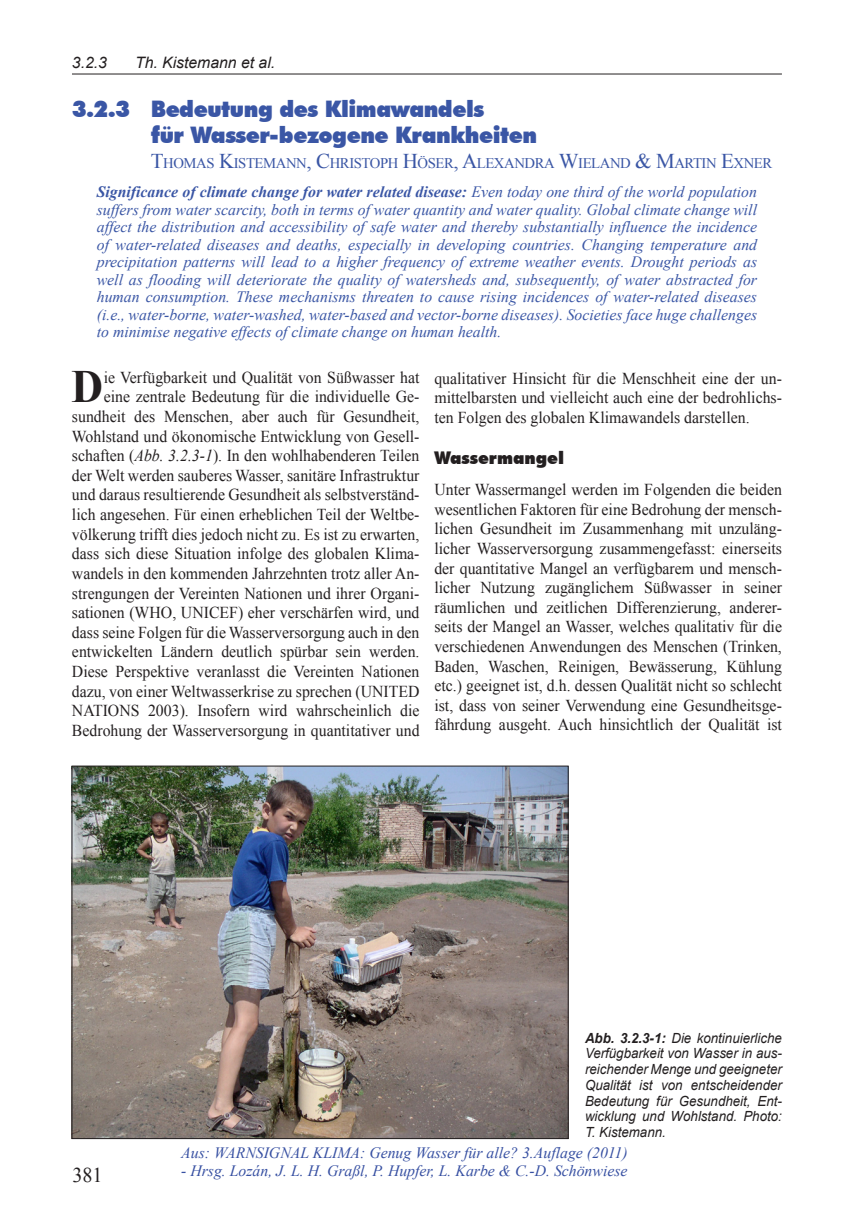
<style>
.page{position:relative;width:844px;height:1221px;background:#fff}
.page>*{position:absolute;margin:0;border:0;box-sizing:border-box;transform-origin:0 0}
.Absatz0{font:700 46.2px "Times New Roman";color:#231f20;scale:.95 1}
.KapTitel{font:900 22.75px "Futura BT";letter-spacing:-.02em;color:#3a56a5;scale:.96 1}
.KapTitel-2{font:21px "Times New Roman";color:#231f20;scale:.96 1}
.KapTitel-3{font:21px "Times New Roman";color:#231f20}
.Titel2{font:900 17.5px "Futura BT";color:#231f20;scale:.96 1}
.Absatz0-2{font:16.62px/19.6px "Times New Roman";color:#231f20;text-align:right;scale:.95 1}
.Absatz1{font:16.62px/19.6px "Times New Roman";color:#231f20;text-align:justify;scale:.95 1}
.Summary{font:italic 15.75px/17.5px "Times New Roman";color:#3a56a5;text-align:justify}
.Summary-2{font:italic 15.75px "Times New Roman";color:#3750a2}
.t1{font:italic 15.75px "Arial";color:#231f20}
.Autor{font:14.7px "Times New Roman";letter-spacing:-.03em;color:#3a56a5}
.Legende__Bild_Tabell{font:italic 14px/15.8px "Arial";color:#231f20;text-align:justify;scale:.95 1}
.s1{font-size:21px}
.s2{font-weight:700}
.s3{font-style:italic}
</style>
<div class="page">
<hr style="left:72px;top:74px;width:709px;height:1px;background:#231f20">
<img style="left:74px;top:767px;width:492px;height:369px">
<p class="t1" style="left:72px;top:52px;width:37px">3.2.3</p>
<p class="t1" style="left:135px;top:52px;width:142px">Th. Kistemann et al.</p>
<p class="KapTitel" style="left:72px;top:95px;width:430px">3.2.3 Bedeutung des Klimawandels</p>
<p class="KapTitel" style="left:151px;top:121px;width:404px">für Wasser-bezogene Krankheiten</p>
<p class="Autor" style="left:151px;top:153px;width:623px"><span class="s1">T</span>HOMAS <span class="s1">K</span>ISTEMANN<span class="s1">, C</span>HRISTOPH <span class="s1">H</span>ÖSER<span class="s1">, A</span>LEXANDRA <span class="s1">W</span>IELAND <span class="s1">&amp; M</span>ARTIN <span class="s1">E</span>XNER</p>
<p class="Summary" style="left:97px;top:183px;width:661px"><span class="s2">Significance of climate change for water related disease:</span> Even today one third of the world population suffers from water scarcity, both in terms of water quantity and water quality. Global climate change will affect the distribution and accessibility of safe water and thereby substantially influence the incidence of water-related diseases and deaths, especially in developing countries. Changing temperature and precipitation patterns will lead to a higher frequency of extreme weather events. Drought periods as well as flooding will deteriorate the quality of watersheds and, subsequently, of water abstracted for human consumption. These mechanisms threaten to cause rising incidences of water-related diseases (i.e., water-borne, water-washed, water-based and vector-borne diseases). Societies face huge challenges to minimise negative effects of climate change on human health.</p>
<p class="Absatz0-2" style="left:434px;top:368px;width:367px;text-align:justify">qualitativer Hinsicht für die Menschheit eine der un&shy;mittelbarsten und vielleicht auch eine der bedrohlichs&shy;ten Folgen des globalen Klimawandels darstellen.</p>
<p class="Titel2" style="left:434px;top:447px;width:137px">Wassermangel</p>
<p class="Absatz1" style="left:434px;top:479px;width:367px">Unter Wassermangel werden im Folgenden die beiden wesentlichen Faktoren für eine Bedrohung der mensch&shy;lichen Gesundheit im Zusammenhang mit unzuläng&shy;licher Wasserversorgung zusammengefasst: einerseits der quantitative Mangel an verfügbarem und mensch&shy;licher Nutzung zugänglichem Süßwasser in seiner räumlichen und zeitlichen Differenzierung, anderer&shy;seits der Mangel an Wasser, welches qualitativ für die verschiedenen Anwendungen des Menschen (Trinken, Baden, Waschen, Reinigen, Bewässerung, Kühlung etc.) geeignet ist, d.h. dessen Qualität nicht so schlecht ist, dass von seiner Verwendung eine Gesundheitsge&shy;fährdung ausgeht. Auch hinsichtlich der Qualität ist</p>
<p class="Absatz0-2" style="left:72px;top:367px;width:367px">ie Verfügbarkeit und Qualität von Süßwasser hat<br>eine zentrale Bedeutung für die individuelle Ge&shy;sundheit des Menschen, aber auch für Gesundheit, Wohlstand und ökonomische Entwicklung von Gesell&shy;schaften (<span class="s3">Abb. 3.2.3-1</span>). In den wohlhabenderen Teilen der Welt werden sauberes Wasser, sanitäre Infrastruktur und daraus resultierende Gesundheit als selbstverständ&shy;lich angesehen. Für einen erheblichen Teil der Weltbe&shy;völkerung trifft dies jedoch nicht zu. Es ist zu erwarten, dass sich diese Situation infolge des globalen Klima&shy;wandels in den kommenden Jahrzehnten trotz aller An&shy;strengungen der Vereinten Nationen und ihrer Organi&shy;sationen (WHO, UNICEF) eher verschärfen wird, und dass seine Folgen für die Wasserversorgung auch in den entwickelten Ländern deutlich spürbar sein werden.<br>Diese Perspektive veranlasst die Vereinten Nationen dazu, von einer Weltwasserkrise zu sprechen (UNITED NATIONS 2003). Insofern wird wahrscheinlich die Bedrohung der Wasserversorgung in quantitativer und</p>
<p class="Absatz0" style="left:71px;top:355px;width:35px">D</p>
<p class="KapTitel-2" style="left:72px;top:1160px;width:33px">381</p>
<p class="KapTitel-3" style="left:93px;top:1162px;width:12px">0</p>
<p class="Legende__Bild_Tabell" style="left:585px;top:1029px;width:209px"><span class="s2">Abb. 3.2.3-1:</span> Die kontinuierliche Verfügbarkeit von Wasser in aus&shy;reichender Menge und geeigneter Qualität ist von entscheidender Bedeutung für Gesundheit, Ent&shy;wicklung und Wohlstand. Photo:<br>T. Kistemann.</p>
<p class="Summary-2" style="left:181px;top:1142px;width:448px">Aus: WARNSIGNAL KLIMA: Genug Wasser für alle? 3.Auflage (2011)</p>
<p class="Summary-2" style="left:181px;top:1159px;width:447px">- Hrsg. Lozán, J. L. H. Graßl, P. Hupfer, L. Karbe &amp; C.-D. Schönwiese</p>
</div>
